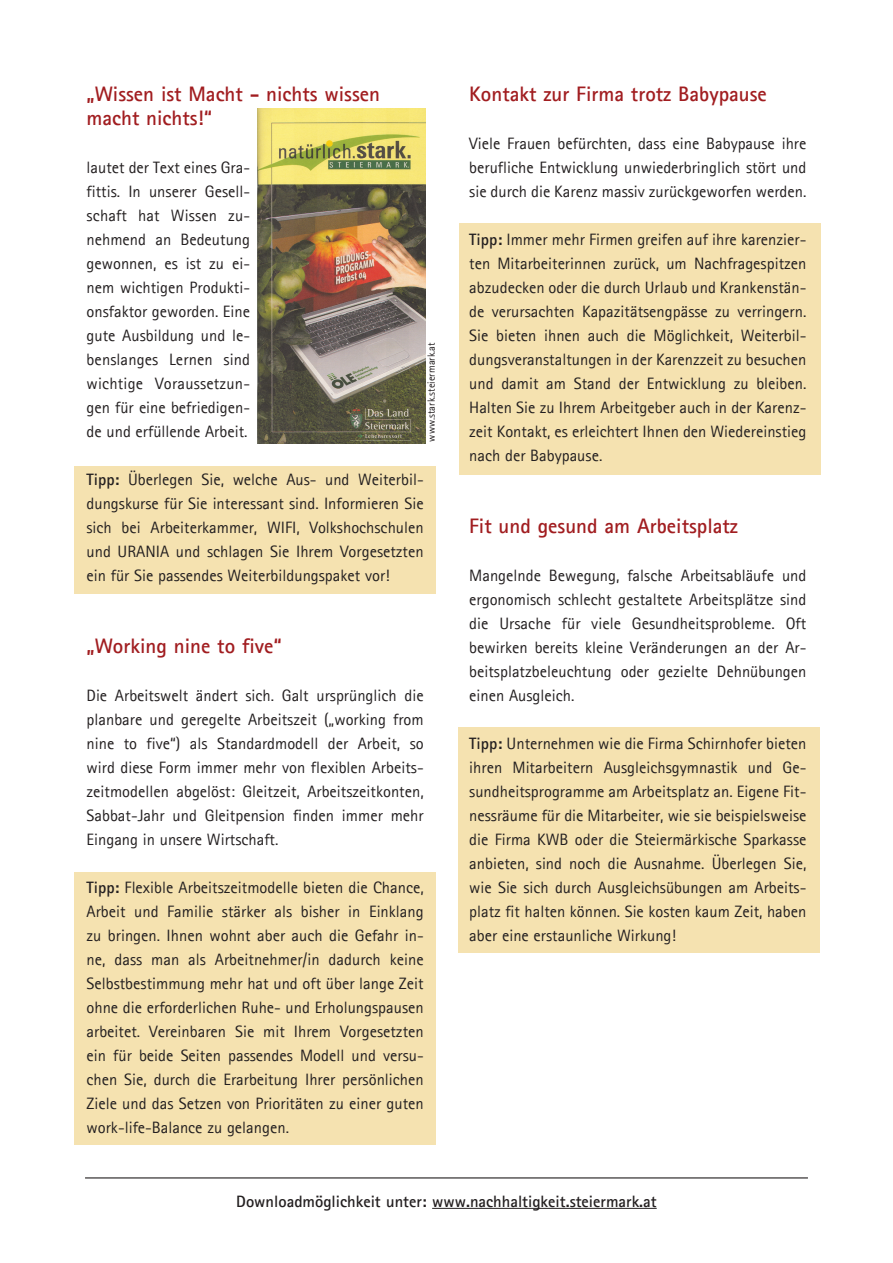
<style>
.page{position:relative;width:893px;height:1263px;background:#fff}
.page>*{position:absolute;margin:0;border:0;box-sizing:border-box;transform-origin:0 0}
.t1{font:700 21px/24px "Agfa Rotis Sans Serif";color:#a11d20}
.t2{font:16.5px/24px "Agfa Rotis Sans Serif";color:#231f20;text-align:justify}
.t3{font:700 16.5px "Agfa Rotis Sans Serif";color:#231f20}
.t4{font:10.5px "Agfa Rotis Sans Serif";color:#231f20}
.s1{font-weight:700}
</style>
<div class="page">
<div style="left:459px;top:223px;width:362px;height:251px;background:#f5e2b0"></div>
<hr style="left:85px;top:1177px;width:723px;height:1px;background:#231f20">
<div style="left:459px;top:728px;width:361px;height:225px;background:#f5e2b0"></div>
<div style="left:74px;top:466px;width:361px;height:127px;background:#f5e2b0"></div>
<div style="left:74px;top:872px;width:361px;height:273px;background:#f5e2b0"></div>
<img style="left:258px;top:108px;width:167px;height:336px">
<hr style="left:432px;top:1208px;width:225px;height:1px;background:#231f20">
<p class="t1" style="left:87px;top:82px;width:295px">„Wissen ist Macht - nichts wissen macht nichts!“</p>
<p class="t2" style="left:87px;top:155px;width:165px">lautet der Text eines Gra&shy;fittis. In unserer Gesell&shy;schaft hat Wissen zu&shy;nehmend an Bedeutung gewonnen, es ist zu ei&shy;nem wichtigen Produkti&shy;onsfaktor geworden. Eine gute Ausbildung und le&shy;benslanges Lernen sind wichtige Voraussetzun&shy;gen für eine befriedigen&shy;de und erfüllende Arbeit.</p>
<p class="t2" style="left:87px;top:467px;width:339px"><span class="s1">Tipp:</span> Überlegen Sie, welche Aus- und Weiterbil&shy;dungskurse für Sie interessant sind. Informieren Sie sich bei Arbeiterkammer, WIFI, Volkshochschulen und URANIA und schlagen Sie Ihrem Vorgesetzten ein für Sie passendes Weiterbildungspaket vor!</p>
<p class="t4" style="left:425px;top:442px;width:101px;rotate:-90deg">www.stark.steiermark.at</p>
<p class="t1" style="left:87px;top:634px;width:197px">„Working nine to five“</p>
<p class="t2" style="left:87px;top:683px;width:339px">Die Arbeitswelt ändert sich. Galt ursprünglich die planbare und geregelte Arbeitszeit („working from nine to five“) als Standardmodell der Arbeit, so wird diese Form immer mehr von flexiblen Arbeits&shy;zeitmodellen abgelöst: Gleitzeit, Arbeitszeitkonten, Sabbat-Jahr und Gleitpension finden immer mehr Eingang in unsere Wirtschaft.</p>
<p class="t2" style="left:87px;top:875px;width:339px"><span class="s1">Tipp:</span> Flexible Arbeitszeitmodelle bieten die Chance, Arbeit und Familie stärker als bisher in Einklang zu bringen. Ihnen wohnt aber auch die Gefahr in&shy;ne, dass man als Arbeitnehmer/in dadurch keine Selbstbestimmung mehr hat und oft über lange Zeit ohne die erforderlichen Ruhe- und Erholungspausen arbeitet. Vereinbaren Sie mit Ihrem Vorgesetzten ein für beide Seiten passendes Modell und versu&shy;chen Sie, durch die Erarbeitung Ihrer persönlichen Ziele und das Setzen von Prioritäten zu einer guten work-life-Balance zu gelangen.</p>
<p class="t1" style="left:469px;top:82px;width:299px">Kontakt zur Firma trotz Babypause</p>
<p class="t2" style="left:469px;top:131px;width:339px">Viele Frauen befürchten, dass eine Babypause ihre berufliche Entwicklung unwiederbringlich stört und sie durch die Karenz massiv zurückgeworfen werden.</p>
<p class="t2" style="left:469px;top:227px;width:339px"><span class="s1">Tipp:</span> Immer mehr Firmen greifen auf ihre karenzier&shy;ten Mitarbeiterinnen zurück, um Nachfragespitzen abzudecken oder die durch Urlaub und Krankenstän&shy;de verursachten Kapazitätsengpässe zu verringern.<br>Sie bieten ihnen auch die Möglichkeit, Weiterbil&shy;dungsveranstaltungen in der Karenzzeit zu besuchen und damit am Stand der Entwicklung zu bleiben.<br>Halten Sie zu Ihrem Arbeitgeber auch in der Karenz&shy;zeit Kontakt, es erleichtert Ihnen den Wiedereinstieg nach der Babypause.</p>
<p class="t1" style="left:469px;top:514px;width:270px">Fit und gesund am Arbeitsplatz</p>
<p class="t2" style="left:469px;top:563px;width:339px">Mangelnde Bewegung, falsche Arbeitsabläufe und ergonomisch schlecht gestaltete Arbeitsplätze sind die Ursache für viele Gesundheitsprobleme. Oft bewirken bereits kleine Veränderungen an der Ar&shy;beitsplatzbeleuchtung oder gezielte Dehnübungen einen Ausgleich.</p>
<p class="t2" style="left:469px;top:731px;width:339px"><span class="s1">Tipp:</span> Unternehmen wie die Firma Schirnhofer bieten ihren Mitarbeitern Ausgleichsgymnastik und Ge&shy;sundheitsprogramme am Arbeitsplatz an. Eigene Fit&shy;nessräume für die Mitarbeiter, wie sie beispielsweise die Firma KWB oder die Steiermärkische Sparkasse anbieten, sind noch die Ausnahme. Überlegen Sie, wie Sie sich durch Ausgleichsübungen am Arbeits&shy;platz fit halten können. Sie kosten kaum Zeit, haben aber eine erstaunliche Wirkung!</p>
<p class="t3" style="left:236px;top:1191px;width:422px">Downloadmöglichkeit unter: www.nachhaltigkeit.steiermark.at</p>
</div>
